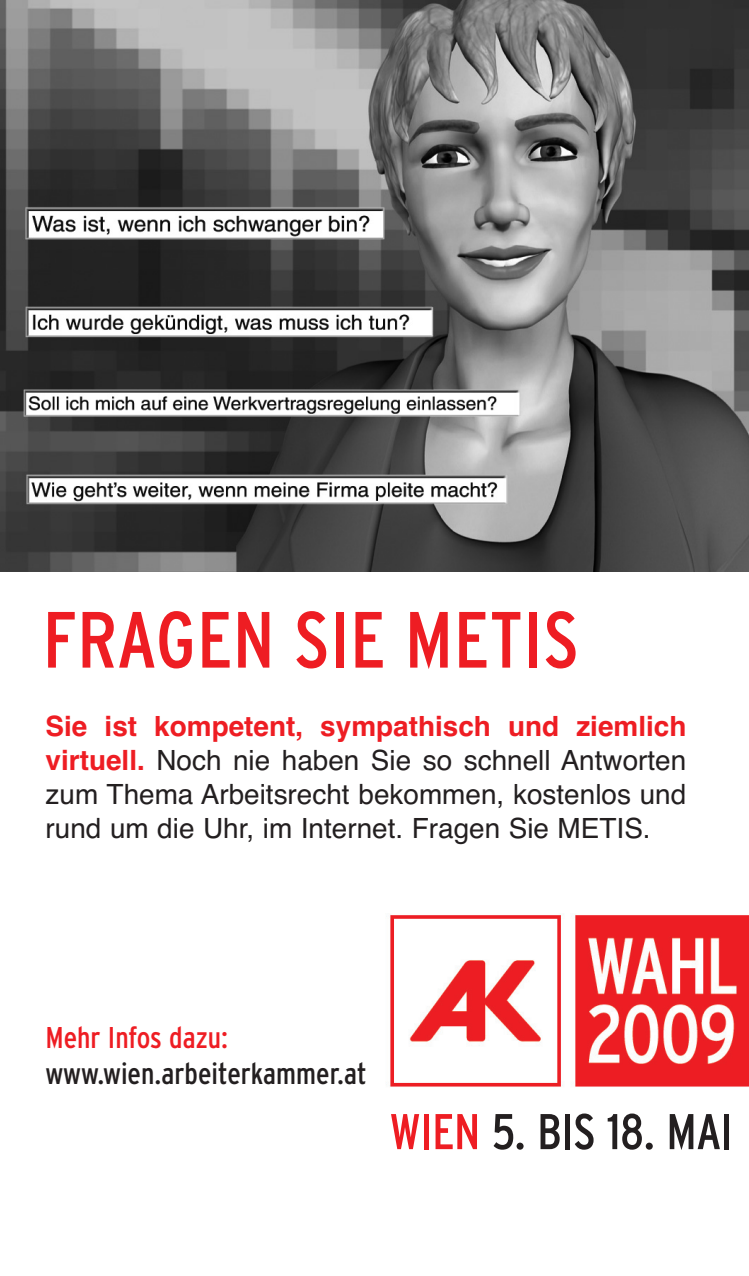
<style>
.page{position:relative;width:749px;height:1276px;background:#fff}
.page>*{position:absolute;margin:0;border:0;box-sizing:border-box;transform-origin:0 0}
.t1{font:condensed 79.5px "Interstate";letter-spacing:.005em;color:#ee1d23}
.t2{font:condensed 50.1px "Interstate";letter-spacing:-.01em;color:#231f20}
.t3{font:condensed 30px "Interstate";color:#231f20}
.t4{font:condensed 30px "Interstate";color:#ee1d23}
.t5{font:27.9px/34.2px "Helvetica";color:#231f20;text-align:justify}
.s1{font-weight:700;color:#ee1d23}
.s2{color:#ee1d23}
</style>
<div class="page">
<img style="left:0;top:1px;width:748px;height:570px">
<img style="left:386px;top:914px;width:361px;height:173px">
<h1 class="t1" style="left:43px;top:610px;width:537px">FRAGEN SIE METIS</h1>
<p class="t5" style="left:46px;top:711px;width:642px"><span class="s1">Sie ist kompetent, sympathisch und ziemlich virtuell.</span> Noch nie haben Sie so schnell Antworten zum Thema Arbeitsrecht bekommen, kostenlos und rund um die Uhr, im Internet. Fragen Sie METIS.</p>
<p class="t4" style="left:45px;top:1026px;width:184px">Mehr Infos dazu:</p>
<p class="t3" style="left:45px;top:1062px;width:323px">www.wien.arbeiterkammer.at</p>
<h2 class="t2" style="left:389px;top:1112px;width:345px"><span class="s2">WIEN</span> 5. BIS 18. MAI</h2>
</div>
